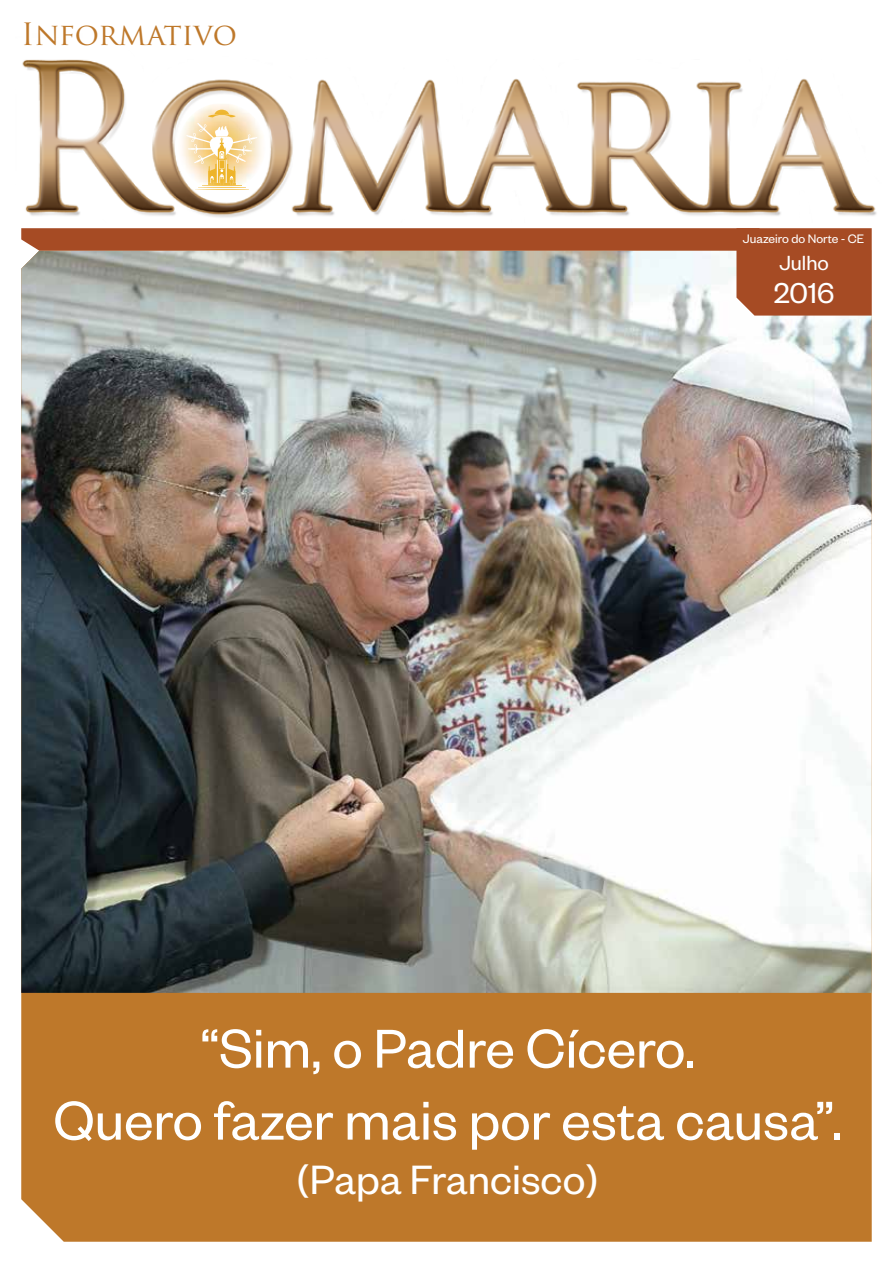
<style>
.page{position:relative;width:893px;height:1263px;background:#fff}
.page>*{position:absolute;margin:0;border:0;box-sizing:border-box;transform-origin:0 0}
.t1{font:60px/72px "Founders Grotesk";color:#fff;text-align:center}
.t2{font:45px "Founders Grotesk";color:#fff}
.t3{font:31.5px "Founders Grotesk";color:#fff}
.t4{font:30px "Trajan Pro";color:#be782a}
.t5{font:22.5px "Founders Grotesk";color:#fff}
.t6{font:13.5px "Founders Grotesk";color:#fff}
</style>
<div class="page">
<div style="left:21px;top:993px;width:851px;height:249px;background:#be782a"></div>
<img style="left:21px;top:316px;width:851px;height:677px">
<img style="left:22px;top:59px;width:855px;height:159px">
<svg style="left:21px;top:228px;width:851px;height:88px;background:#b59684"></svg>
<p class="t4" style="left:21px;top:15px;width:217px">Informativo</p>
<p class="t6" style="left:743px;top:230px;width:123px">Juazeiro do Norte - CE</p>
<p class="t5" style="left:779px;top:249px;width:51px">Julho</p>
<p class="t3" style="left:774px;top:274px;width:62px">2016</p>
<p class="t1" style="left:53px;top:1009px;width:790px">“Sim, o Padre Cícero.<br>Quero fazer mais por esta causa”.</p>
<p class="t2" style="left:297px;top:1152px;width:303px">(Papa Francisco)</p>
</div>
